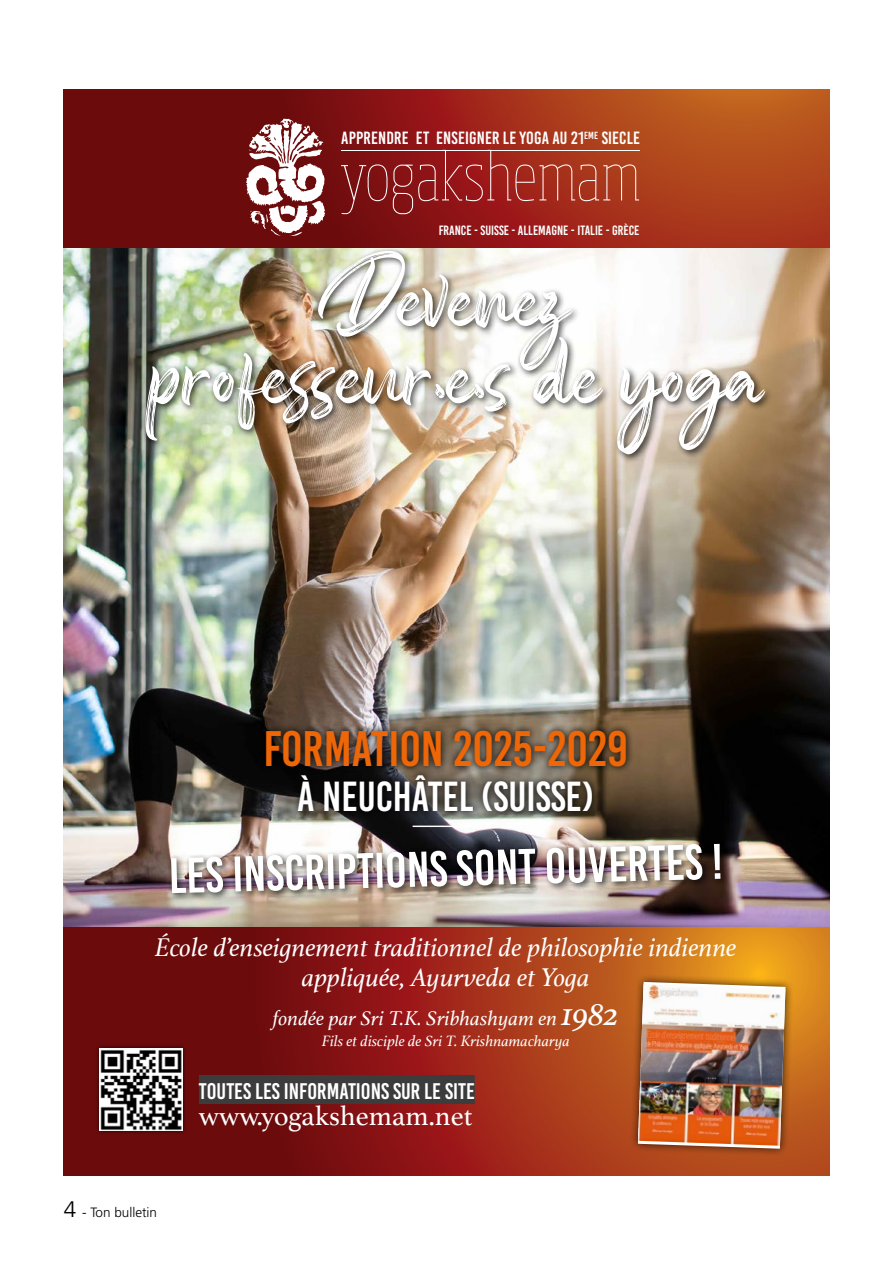
<style>
.page{position:relative;width:893px;height:1263px;background:#fff}
.page>*{position:absolute;margin:0;border:0;box-sizing:border-box;transform-origin:0 0}
.t1{font:124.65px "Someone";color:#fff}
.t2{font:49.8px "Bebas Kai";color:#fff}
.t3{font:49.8px "Bebas Kai";color:#ed6608}
.t4{font:42px "Bebas Kai";color:#fff}
.t5{font:28.05px "Athelas";color:#fff}
.t6{font:italic 27px/30.3px "Athelas";color:#fff;text-align:center}
.t7{font:22.65px "Bebas Kai";color:#fff}
.t8{font:italic 21px "Athelas";color:#fff}
.t9{font:17.7px "Bebas Kai";letter-spacing:.01em;color:#fff}
.t10{font:italic 15.75px "Athelas";color:#fff}
.t11{font:13.5px "Bebas Kai";color:#fff}
.t12{font:13.5px "Frutiger LT 45 Lt";color:#000}
.s1{font-size:33.6px}
.s2{font-size:22.5px}
</style>
<div class="page">
<img style="left:64px;top:247px;width:765px;height:681px">
<svg style="left:64px;top:89px;width:765px;height:158px;background:#902615"></svg>
<svg style="left:64px;top:928px;width:765px;height:247px;background:#932a15"></svg>
<hr style="left:413px;top:825px;width:66px;height:2px;background:#fff">
<svg style="left:341px;top:150px;width:298px;height:64px;background:#a0332c"></svg>
<svg style="left:246px;top:119px;width:79px;height:117px"></svg>
<div style="left:629px;top:973px;width:165px;height:184px;background:#000;opacity:.75"></div>
<svg style="left:638px;top:982px;width:147px;height:167px"></svg>
<img style="left:638px;top:984px;width:147px;height:162px">
<div style="left:96px;top:1044px;width:90px;height:91px;background:#000;opacity:.75"></div>
<img style="left:100px;top:1048px;width:82px;height:82px">
<div style="left:199px;top:1075px;width:276px;height:29px;background:#3d3c3d"></div>
<svg style="left:259px;top:723px;width:375px;height:96px;background:#443e35"></svg>
<div style="left:167px;top:840px;width:562px;height:62px;background:#000;opacity:.75"></div>
<div style="left:141px;top:246px;width:633px;height:217px;background:#000;opacity:.75"></div>
<p class="t9" style="left:341px;top:129px;width:300px">APPRENDRE ET ENSEIGNER LE YOGA AU 21<sup>EME</sup> SIECLE</p>
<p class="t11" style="left:439px;top:223px;width:202px">FRANCE - SUISSE - ALLEMAGNE - ITALIE - GRÈCE</p>
<h1 class="t1" style="left:323px;top:223px;width:248px">Devenez</h1>
<h1 class="t1" style="left:150px;top:301px;width:614px">professeur.e.s de yoga</h1>
<h2 class="t3" style="left:263px;top:722px;width:366px">FORMATION 2025-2029</h2>
<h3 class="t4" style="left:297px;top:774px;width:299px">À NEUCHÂTEL (SUISSE)</h3>
<h2 class="t2" style="left:168px;top:851px;width:556px;rotate:-2deg">LES INSCRIPTIONS SONT OUVERTES !</h2>
<p class="t6" style="left:155px;top:931px;width:583px">École d’enseignement traditionnel de philosophie indienne appliquée, Ayurveda et Yoga</p>
<p class="t8" style="left:273px;top:1002px;width:347px">fondée par Sri T.K. Sribhashyam en <span class="s1">1982</span></p>
<p class="t10" style="left:322px;top:1028px;width:250px">Fils et disciple de Sri T. Krishnamacharya</p>
<p class="t12" style="left:64px;top:1205px;width:95px"><span class="s2">4</span> - Ton bulletin</p>
<p class="t7" style="left:199px;top:1079px;width:277px">TOUTES LES INFORMATIONS SUR LE SITE</p>
<p class="t5" style="left:199px;top:1094px;width:275px">www.yogakshemam.net</p>
</div>
